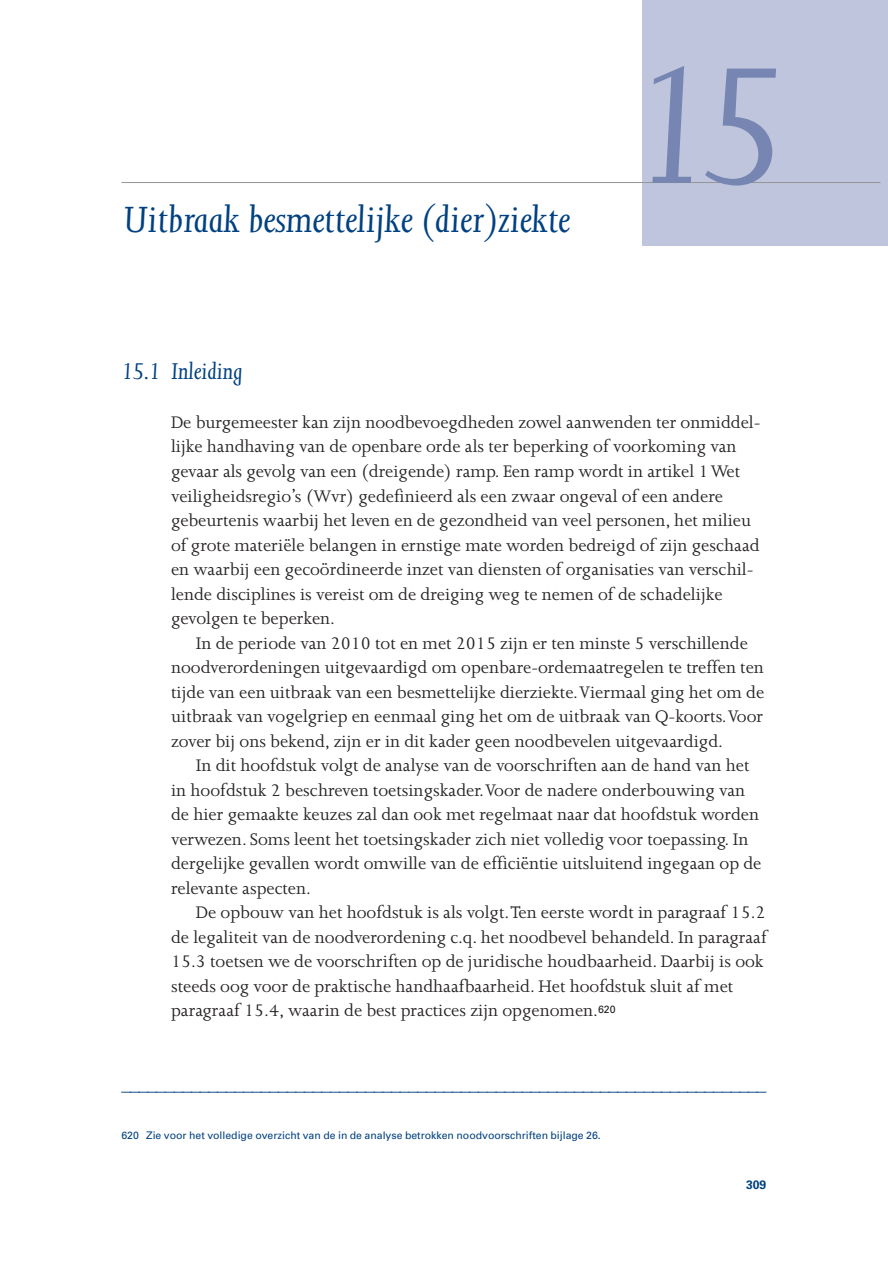
<style>
.page{position:relative;width:888px;height:1261px;background:#fff}
.page>*{position:absolute;margin:0;border:0;box-sizing:border-box;transform-origin:0 0}
.t1{font:italic 190.75px "Joanna";color:#7685b1}
.t2{font:italic 42px "Joanna";color:#014181}
.t3{font:italic 26.25px "Joanna";color:#014181}
.t4{font:19.25px/24.5px "Joanna";color:#231f20}
.t5{font:19.25px "Joanna";color:#014181}
.t6{font:700 12.25px "Univers";color:#014181}
.t7{font:10.5px "Univers";color:#014181}
</style>
<div class="page">
<div style="left:642px;top:0;width:246px;height:245px;background:#bfc5dc"></div>
<hr style="left:121px;top:182px;width:759px;height:1px;background:#939598">
<h2 class="t2" style="left:123px;top:204px;width:449px">Uitbraak besmettelijke (dier)ziekte</h2>
<h1 class="t1" style="left:628px;top:57px;width:163px">15</h1>
<h3 class="t3" style="left:121px;top:362px;width:122px">15.1 Inleiding</h3>
<p class="t4" style="left:171px;top:412px;width:591px">De burgemeester kan zijn noodbevoegdheden zowel aanwenden ter onmiddel&shy;lijke handhaving van de openbare orde als ter beperking of voorkoming van gevaar als gevolg van een (dreigende) ramp. Een ramp wordt in artikel 1 Wet veiligheidsregio’s (Wvr) gedefinieerd als een zwaar ongeval of een andere gebeurtenis waarbij het leven en de gezondheid van veel personen, het milieu of grote materiële belangen in ernstige mate worden bedreigd of zijn geschaad en waarbij een gecoördineerde inzet van diensten of organisaties van verschil&shy;lende disciplines is vereist om de dreiging weg te nemen of de schadelijke gevolgen te beperken.</p>
<p class="t4" style="left:171px;top:632px;width:595px;text-indent:25px">In de periode van 2010 tot en met 2015 zijn er ten minste 5 verschillende noodverordeningen uitgevaardigd om openbare-ordemaatregelen te treffen ten tijde van een uitbraak van een besmettelijke dierziekte. Viermaal ging het om de uitbraak van vogelgriep en eenmaal ging het om de uitbraak van Q-koorts. Voor zover bij ons bekend, zijn er in dit kader geen noodbevelen uitgevaardigd.</p>
<p class="t4" style="left:171px;top:755px;width:592px;text-indent:25px">In dit hoofdstuk volgt de analyse van de voorschriften aan de hand van het in hoofdstuk 2 beschreven toetsingskader. Voor de nadere onderbouwing van de hier gemaakte keuzes zal dan ook met regelmaat naar dat hoofdstuk worden verwezen. Soms leent het toetsingskader zich niet volledig voor toepassing. In dergelijke gevallen wordt omwille van de efficiëntie uitsluitend ingegaan op de relevante aspecten.</p>
<p class="t4" style="left:171px;top:902px;width:597px;text-indent:25px">De opbouw van het hoofdstuk is als volgt. Ten eerste wordt in paragraaf 15.2 de legaliteit van de noodverordening c.q. het noodbevel behandeld. In paragraaf 15.3 toetsen we de voorschriften op de juridische houdbaarheid. Daarbij is ook steeds oog voor de praktische handhaafbaarheid. Het hoofdstuk sluit af met paragraaf 15.4, waarin de best practices zijn opgenomen.<sup>620</sup></p>
<p class="t5" style="left:121px;top:1083px;width:646px">––––––––––––––––––––––––––––––––––––––––––––––––––––––––––––––––––––––––––</p>
<p class="t7" style="left:121px;top:1131px;width:481px">620 Zie voor het volledige overzicht van de in de analyse betrokken noodvoorschriften bijlage 26.</p>
<p class="t6" style="left:746px;top:1179px;width:22px">309</p>
</div>
